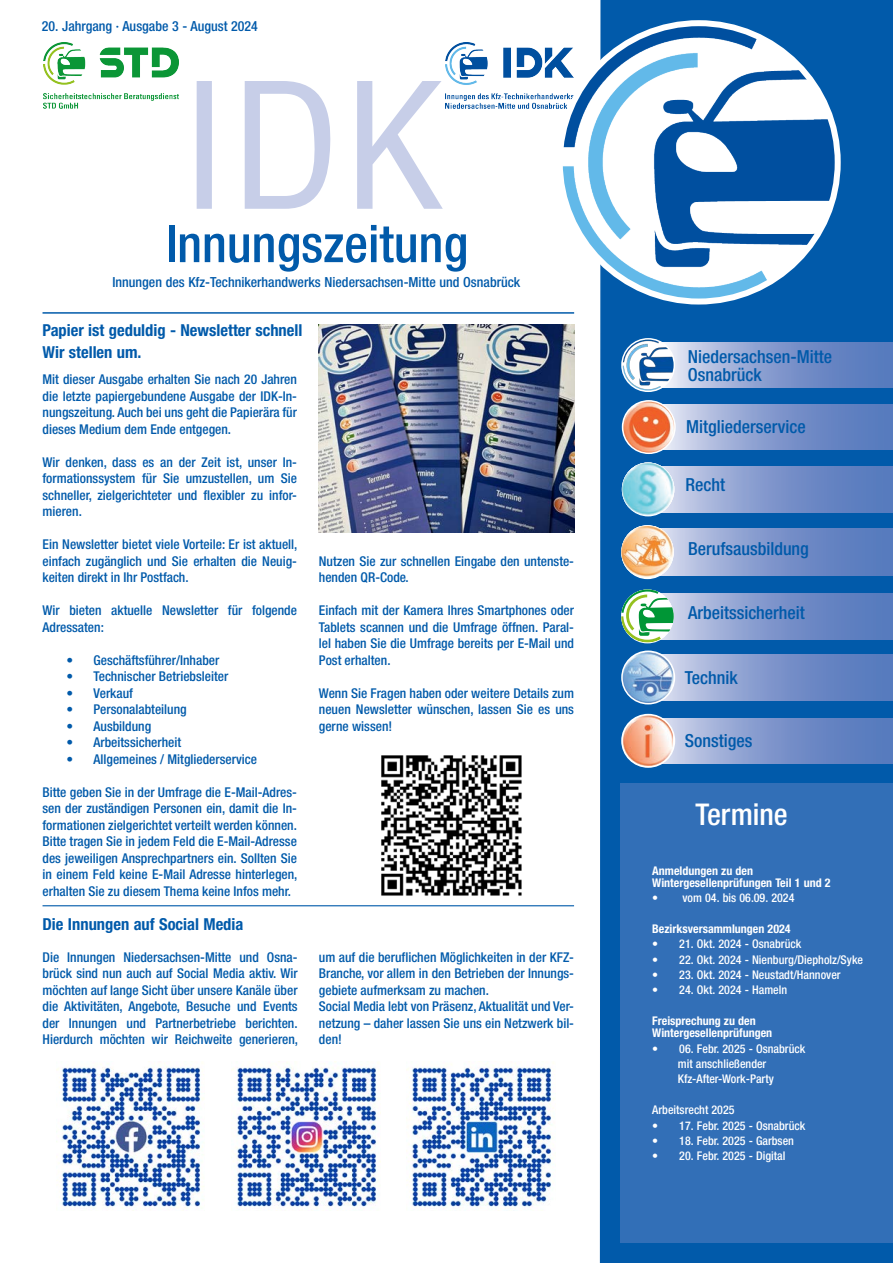
<style>
.page{position:relative;width:893px;height:1263px;background:#fff}
.page>*{position:absolute;margin:0;border:0;box-sizing:border-box;transform-origin:0 0}
.t1{font:500 condensed 51.6px "Helvetica Neue LT Std";color:#015aaa}
.t2{font:500 condensed 30px "Helvetica Neue LT Std";color:#fff}
.t3{font:500 condensed 18px/18px "Helvetica Neue LT Std";color:#015aaa}
.ü_0{font:700 condensed 16.5px "Helvetica Neue LT Std";color:#015aaa}
.t4{font:500 condensed 13.95px "Helvetica Neue LT Std";color:#015aaa}
.g_0{font:500 condensed 13.5px/16.5px "Helvetica Neue LT Std";color:#015aaa;text-align:justify}
.Terminkasten_Ü{font:500 condensed 12px "Helvetica Neue LT Std";color:#fff}
.Terminkasten_Ü-2{font:700 condensed 12px/12px "Helvetica Neue LT Std";color:#fff}
</style>
<div class="page">
<svg style="left:197px;top:81px;width:246px;height:128px"></svg>
<hr style="left:43px;top:312px;width:531px;height:2px;background:#015aaa">
<div style="left:599px;top:0;width:294px;height:1263px;background:#015aaa"></div>
<img style="left:445px;top:43px;width:128px;height:65px">
<div style="left:621px;top:783px;width:272px;height:459px;background:#326fb7"></div>
<img style="left:560px;top:23px;width:278px;height:278px;border-radius:138px">
<div style="left:557px;top:20px;width:284px;height:285px;border:6px solid #fff;border-radius:50%"></div>
<svg style="left:673px;top:655px;width:220px;height:45px;background:#8198cc"></svg>
<img style="left:622px;top:652px;width:51px;height:52px">
<div style="left:621px;top:650px;width:54px;height:54px;border:2px solid #fff;border-radius:50%"></div>
<svg style="left:661px;top:342px;width:232px;height:46px;background:#899fd0"></svg>
<img style="left:622px;top:339px;width:52px;height:52px;border-radius:26px">
<div style="left:621px;top:338px;width:54px;height:54px;border:2px solid #fff;border-radius:50%"></div>
<svg style="left:674px;top:466px;width:219px;height:47px;background:#8198cc"></svg>
<img style="left:622px;top:462px;width:52px;height:54px">
<svg style="left:674px;top:529px;width:219px;height:46px;background:#8098cc"></svg>
<img style="left:621px;top:526px;width:53px;height:52px">
<svg style="left:662px;top:404px;width:231px;height:46px;background:#879dcf"></svg>
<img style="left:623px;top:401px;width:52px;height:52px;border-radius:26px">
<div style="left:622px;top:400px;width:54px;height:54px;border:2px solid #fff;border-radius:50%"></div>
<svg style="left:673px;top:718px;width:220px;height:45px;background:#8198cc"></svg>
<img style="left:622px;top:714px;width:51px;height:53px">
<div style="left:621px;top:714px;width:54px;height:54px;border:2px solid #fff;border-radius:50%"></div>
<svg style="left:674px;top:593px;width:219px;height:47px;background:#8098cc"></svg>
<svg style="left:621px;top:589px;width:53px;height:53px"></svg>
<img style="left:44px;top:43px;width:134px;height:65px">
<img style="left:381px;top:755px;width:141px;height:141px">
<hr style="left:43px;top:905px;width:531px;height:1px;background:#015aaa">
<img style="left:56px;top:1063px;width:148px;height:148px">
<img style="left:407px;top:1063px;width:148px;height:148px">
<img style="left:231px;top:1067px;width:149px;height:144px">
<img style="left:319px;top:324px;width:255px;height:208px">
<p class="t4" style="left:42px;top:18px;width:218px">20. Jahrgang · Ausgabe 3 - August 2024</p>
<p class="t1" style="left:166px;top:213px;width:304px">Innungszeitung</p>
<p class="t4" style="left:112px;top:274px;width:409px">Innungen des Kfz-Technikerhandwerks Niedersachsen-Mitte und Osnabrück</p>
<p class="ü_0" style="left:43px;top:320px;width:261px">Papier ist geduldig - Newsletter schnell</p>
<p class="ü_0" style="left:43px;top:342px;width:101px">Wir stellen um.</p>
<p class="g_0" style="left:43px;top:371px;width:256px">Mit dieser Ausgabe erhalten Sie nach 20 Jahren die letzte papiergebundene Ausgabe der IDK-In&shy;nungszeitung. Auch bei uns geht die Papierära für dieses Medium dem Ende entgegen.</p>
<p class="g_0" style="left:43px;top:453px;width:256px">Wir denken, dass es an der Zeit ist, unser In&shy;formationssystem für Sie umzustellen, um Sie schneller, zielgerichteter und flexibler zu infor&shy;mieren.</p>
<p class="g_0" style="left:43px;top:536px;width:256px">Ein Newsletter bietet viele Vorteile: Er ist aktuell, einfach zugänglich und Sie erhalten die Neuig&shy;keiten direkt in Ihr Postfach.</p>
<p class="g_0" style="left:43px;top:602px;width:256px">Wir bieten aktuelle Newsletter für folgende<br>Adressaten:</p>
<p class="g_0" style="left:67px;top:651px;width:154px">• Geschäftsführer/Inhaber</p>
<p class="g_0" style="left:67px;top:668px;width:163px">• Technischer Betriebsleiter</p>
<p class="g_0" style="left:67px;top:684px;width:68px">• Verkauf</p>
<p class="g_0" style="left:67px;top:701px;width:122px">• Personalabteilung</p>
<p class="g_0" style="left:67px;top:717px;width:86px">• Ausbildung</p>
<p class="g_0" style="left:67px;top:734px;width:116px">• Arbeitssicherheit</p>
<p class="g_0" style="left:67px;top:750px;width:192px">• Allgemeines / Mitgliederservice</p>
<p class="g_0" style="left:43px;top:783px;width:256px">Bitte geben Sie in der Umfrage die E-Mail-Adres&shy;sen der zuständigen Personen ein, damit die In&shy;formationen zielgerichtet verteilt werden können.<br>Bitte tragen Sie in jedem Feld die E-Mail-Adresse des jeweiligen Ansprechpartners ein. Sollten Sie in einem Feld keine E-Mail Adresse hinterlegen, erhalten Sie zu diesem Thema keine Infos mehr.</p>
<p class="g_0" style="left:319px;top:552px;width:257px">Nutzen Sie zur schnellen Eingabe den untenste&shy;henden QR-Code.</p>
<p class="g_0" style="left:319px;top:602px;width:257px">Einfach mit der Kamera Ihres Smartphones oder Tablets scannen und die Umfrage öffnen. Paral&shy;lel haben Sie die Umfrage bereits per E-Mail und Post erhalten.</p>
<p class="g_0" style="left:319px;top:684px;width:257px">Wenn Sie Fragen haben oder weitere Details zum neuen Newsletter wünschen, lassen Sie es uns gerne wissen!</p>
<p class="ü_0" style="left:43px;top:914px;width:202px">Die Innungen auf Social Media</p>
<p class="g_0" style="left:43px;top:948px;width:257px">Die Innungen Niedersachsen-Mitte und Osna&shy;brück sind nun auch auf Social Media aktiv. Wir möchten auf lange Sicht über unsere Kanäle über die Aktivitäten, Angebote, Besuche und Events der Innungen und Partnerbetriebe berichten.<br>Hierdurch möchten wir Reichweite generieren,</p>
<p class="g_0" style="left:319px;top:948px;width:257px">um auf die beruflichen Möglichkeiten in der KFZ-Branche, vor allem in den Betrieben der Innungs&shy;gebiete aufmerksam zu machen.</p>
<p class="g_0" style="left:319px;top:998px;width:257px">Social Media lebt von Präsenz, Aktualität und Ver&shy;netzung – daher lassen Sie uns ein Netzwerk bil&shy;den!</p>
<p class="t3" style="left:688px;top:347px;width:146px">Niedersachsen-Mitte<br>Osnabrück</p>
<p class="t3" style="left:686px;top:417px;width:121px">Mitgliederservice</p>
<p class="t3" style="left:686px;top:476px;width:41px">Recht</p>
<p class="t3" style="left:688px;top:539px;width:122px">Berufsausbildung</p>
<p class="t3" style="left:688px;top:603px;width:118px">Arbeitssicherheit</p>
<p class="t3" style="left:685px;top:668px;width:54px">Technik</p>
<p class="t3" style="left:685px;top:731px;width:69px">Sonstiges</p>
<p class="t2" style="left:695px;top:797px;width:94px">Termine</p>
<p class="Terminkasten_Ü-2" style="left:652px;top:864px;width:180px">Anmeldungen zu den<br>Wintergesellenprüfungen Teil 1 und 2</p>
<p class="Terminkasten_Ü" style="left:652px;top:890px;width:144px">• vom 04. bis 06.09. 2024</p>
<p class="Terminkasten_Ü-2" style="left:652px;top:922px;width:140px">Bezirksversammlungen 2024</p>
<p class="Terminkasten_Ü" style="left:652px;top:937px;width:151px">• 21. Okt. 2024 - Osnabrück</p>
<p class="Terminkasten_Ü" style="left:652px;top:952px;width:212px">• 22. Okt. 2024 - Nienburg/Diepholz/Syke</p>
<p class="Terminkasten_Ü" style="left:652px;top:967px;width:190px">• 23. Okt. 2024 - Neustadt/Hannover</p>
<p class="Terminkasten_Ü" style="left:652px;top:983px;width:136px">• 24. Okt. 2024 - Hameln</p>
<p class="Terminkasten_Ü-2" style="left:652px;top:1015px;width:121px">Freisprechung zu den<br>Wintergesellenprüfungen</p>
<p class="Terminkasten_Ü" style="left:652px;top:1041px;width:155px">• 06. Febr. 2025 - Osnabrück</p>
<p class="Terminkasten_Ü" style="left:678px;top:1056px;width:90px">mit anschließender</p>
<p class="Terminkasten_Ü" style="left:678px;top:1072px;width:98px">Kfz-After-Work-Party</p>
<p class="Terminkasten_Ü" style="left:652px;top:1103px;width:84px">Arbeitsrecht 2025</p>
<p class="Terminkasten_Ü" style="left:652px;top:1118px;width:155px">• 17. Febr. 2025 - Osnabrück</p>
<p class="Terminkasten_Ü" style="left:652px;top:1133px;width:143px">• 18. Febr. 2025 - Garbsen</p>
<p class="Terminkasten_Ü" style="left:652px;top:1149px;width:135px">• 20. Febr. 2025 - Digital</p>
</div>
